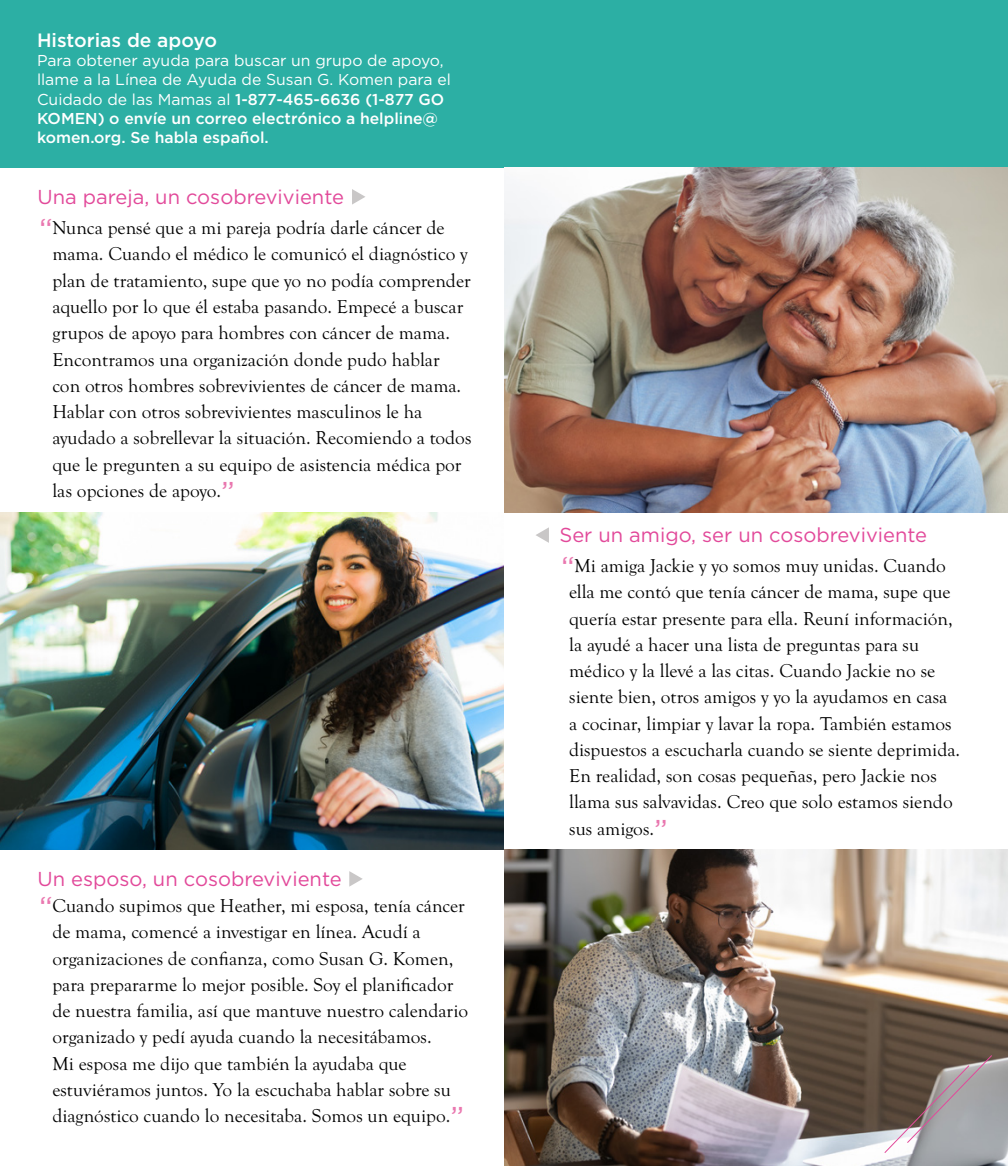
<style>
.page{position:relative;width:1008px;height:1166px;background:#fff}
.page>*{position:absolute;margin:0;border:0;box-sizing:border-box;transform-origin:0 0}
.t1{font:20.12px "Gotham";color:#e2499a}
.t2{font:19.25px/26.2px "Goudy Old Sty";color:#000}
.t3{font:500 19.25px "Gotham";color:#fff}
.t4{font:15.75px/19.2px "Gotham";color:#fff}
.s1{font-weight:500}
.s2{font-family:"Gotham";font-size:31.5px;color:#e977af}
</style>
<div class="page">
<img style="left:0;top:512px;width:504px;height:337px">
<img style="left:504px;top:849px;width:504px;height:317px">
<div style="left:0;top:0;width:1008px;height:167px;background:#2cafa4"></div>
<img style="left:505px;top:167px;width:503px;height:345px">
<svg style="left:349px;top:871px;width:14px;height:15px"></svg>
<svg style="left:352px;top:189px;width:13px;height:15px"></svg>
<svg style="left:536px;top:527px;width:13px;height:16px"></svg>
<svg style="left:884px;top:1054px;width:109px;height:99px;background:#8e8684"></svg>
<p class="t3" style="left:37px;top:29px;width:182px">Historias de apoyo</p>
<p class="t4" style="left:37px;top:51px;width:415px">Para obtener ayuda para buscar un grupo de apoyo, llame a la Línea de Ayuda de Susan G. Komen para el Cuidado de las Mamas al <span class="s1">1-877-465-6636 (1-877 GO KOMEN) o envíe un correo electrónico a helpline@ komen.org. Se habla español.</span></p>
<p class="t1" style="left:37px;top:186px;width:308px">Una pareja, un cosobreviviente</p>
<p class="t2" style="left:52px;top:215px;width:421px;text-indent:-13px"><span class="s2">“</span>Nunca pensé que a mi pareja podría darle cáncer de mama. Cuando el médico le comunicó el diagnóstico y plan de tratamiento, supe que yo no podía comprender aquello por lo que él estaba pasando. Empecé a buscar grupos de apoyo para hombres con cáncer de mama.<br>Encontramos una organización donde pudo hablar con otros hombres sobrevivientes de cáncer de mama.<br>Hablar con otros sobrevivientes masculinos le ha ayudado a sobrellevar la situación. Recomiendo a todos que le pregunten a su equipo de asistencia médica por las opciones de apoyo.<span class="s2">”</span></p>
<p class="t1" style="left:37px;top:867px;width:306px">Un esposo, un cosobreviviente</p>
<p class="t2" style="left:52px;top:893px;width:418px;text-indent:-13px"><span class="s2">“</span>Cuando supimos que Heather, mi esposa, tenía cáncer de mama, comencé a investigar en línea. Acudí a organizaciones de confianza, como Susan G. Komen, para prepararme lo mejor posible. Soy el planificador de nuestra familia, así que mantuve nuestro calendario organizado y pedí ayuda cuando la necesitábamos.<br>Mi esposa me dijo que también la ayudaba que estuviéramos juntos. Yo la escuchaba hablar sobre su diagnóstico cuando lo necesitaba. Somos un equipo.<span class="s2">”</span></p>
<p class="t1" style="left:559px;top:524px;width:369px">Ser un amigo, ser un cosobreviviente</p>
<p class="t2" style="left:569px;top:553px;width:393px;text-indent:-8px"><span class="s2">“</span>Mi amiga Jackie y yo somos muy unidas. Cuando ella me contó que tenía cáncer de mama, supe que quería estar presente para ella. Reuní información, la ayudé a hacer una lista de preguntas para su médico y la llevé a las citas. Cuando Jackie no se siente bien, otros amigos y yo la ayudamos en casa a cocinar, limpiar y lavar la ropa. También estamos dispuestos a escucharla cuando se siente deprimida.<br>En realidad, son cosas pequeñas, pero Jackie nos llama sus salvavidas. Creo que solo estamos siendo sus amigos.<span class="s2">”</span></p>
</div>
